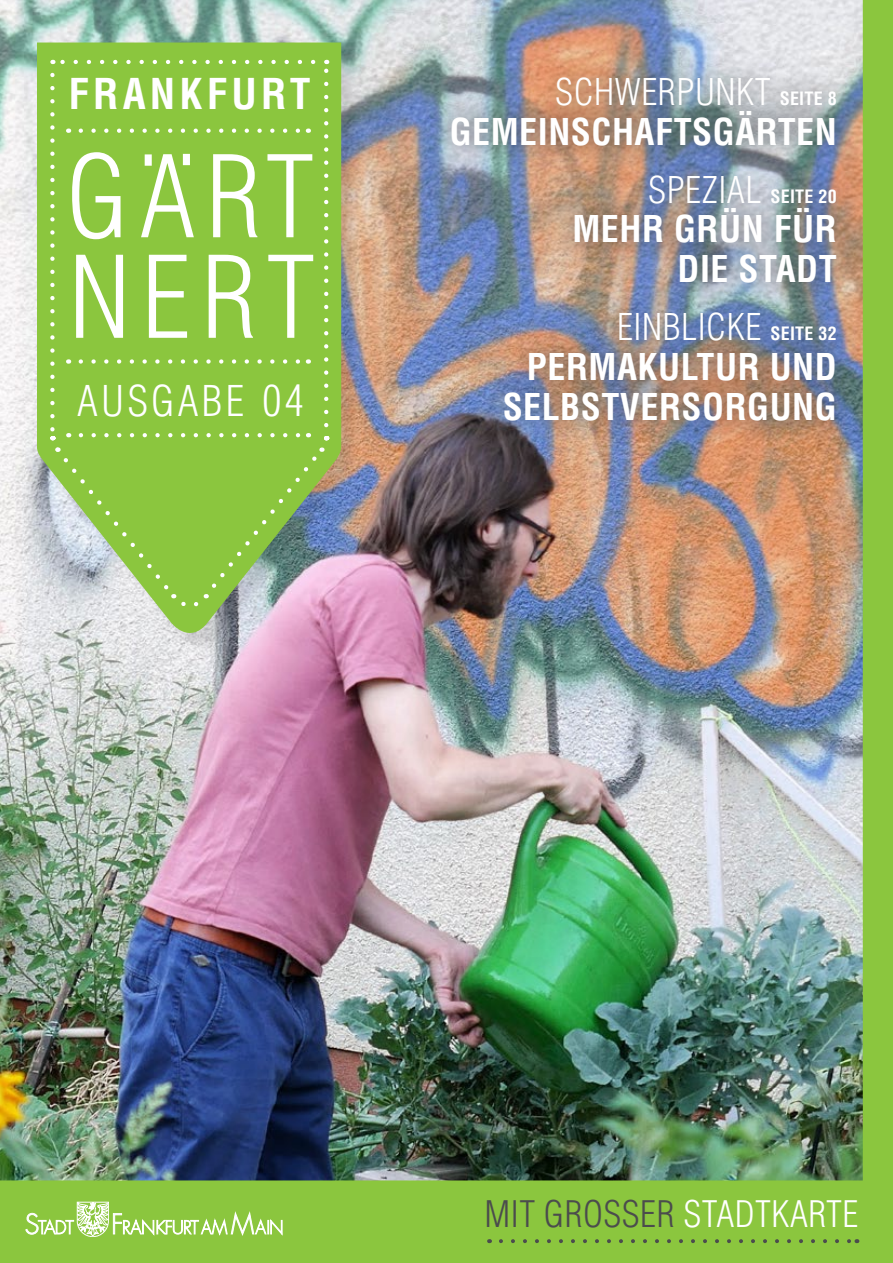
<style>
.page{position:relative;width:893px;height:1263px;background:#fff}
.page>*{position:absolute;margin:0;border:0;box-sizing:border-box;transform-origin:0 0}
.t1{font:700 condensed 41.55px "Helvetica LT Std";letter-spacing:.1em;color:#fff}
.t2{font:300 condensed 41.4px "Helvetica LT Std";letter-spacing:.08em;color:#fff}
.t3{font:700 condensed 36px/39.8px "Helvetica LT Std";letter-spacing:.015em;color:#fff;text-align:right}
.t4{font:300 condensed 35.7px "Helvetica LT Std";letter-spacing:.015em;color:#4b4c4d}
.s1{font-weight:300}
.s2{font-size:18px}
.s3{font-size:42.45px}
.s4{color:#fff}
</style>
<div class="page">
<img style="left:0;top:0;width:893px;height:1263px">
<div style="left:40px;top:45px;width:321px;height:607px;background:#231f20;opacity:.13"></div>
<svg style="left:37px;top:43px;width:304px;height:603px;background:#abc284"></svg>
<svg style="left:26px;top:1202px;width:256px;height:35px;background:#a4d268"></svg>
<svg style="left:501px;top:1239px;width:349px;height:4px"></svg>
<div style="left:428px;top:55px;width:431px;height:388px;background:#4b4c4d;opacity:.9"></div>
<svg style="left:48px;top:60px;width:283px;height:546px;background:#98c95b"></svg>
<p class="t1" style="left:68px;top:68px;width:244px">FRANKFURT</p>
<p class="t3" style="left:450px;top:72px;width:389px"><span class="s1">SCHWERPUNKT</span> <span class="s2">SEITE 8<br></span>GEMEINSCHAFTSGÄRTEN</p>
<p class="t3" style="left:572px;top:169px;width:266px"><span class="s1">SPEZIAL</span> <span class="s2">SEITE 20<br></span>MEHR GRÜN FÜR<br>DIE STADT</p>
<p class="t3" style="left:527px;top:307px;width:311px"><span class="s1">EINBLICKE</span> <span class="s2">SEITE 32<br></span>PERMAKULTUR UND</p>
<p class="t2" style="left:77px;top:375px;width:228px">AUSGABE <span class="s3">04</span></p>
<p class="t3" style="left:503px;top:386px;width:336px">SELBSTVERSORGUNG</p>
<p class="t4" style="left:485px;top:1192px;width:375px">MIT GROSSER <span class="s4">STADTKARTE</span></p>
</div>
